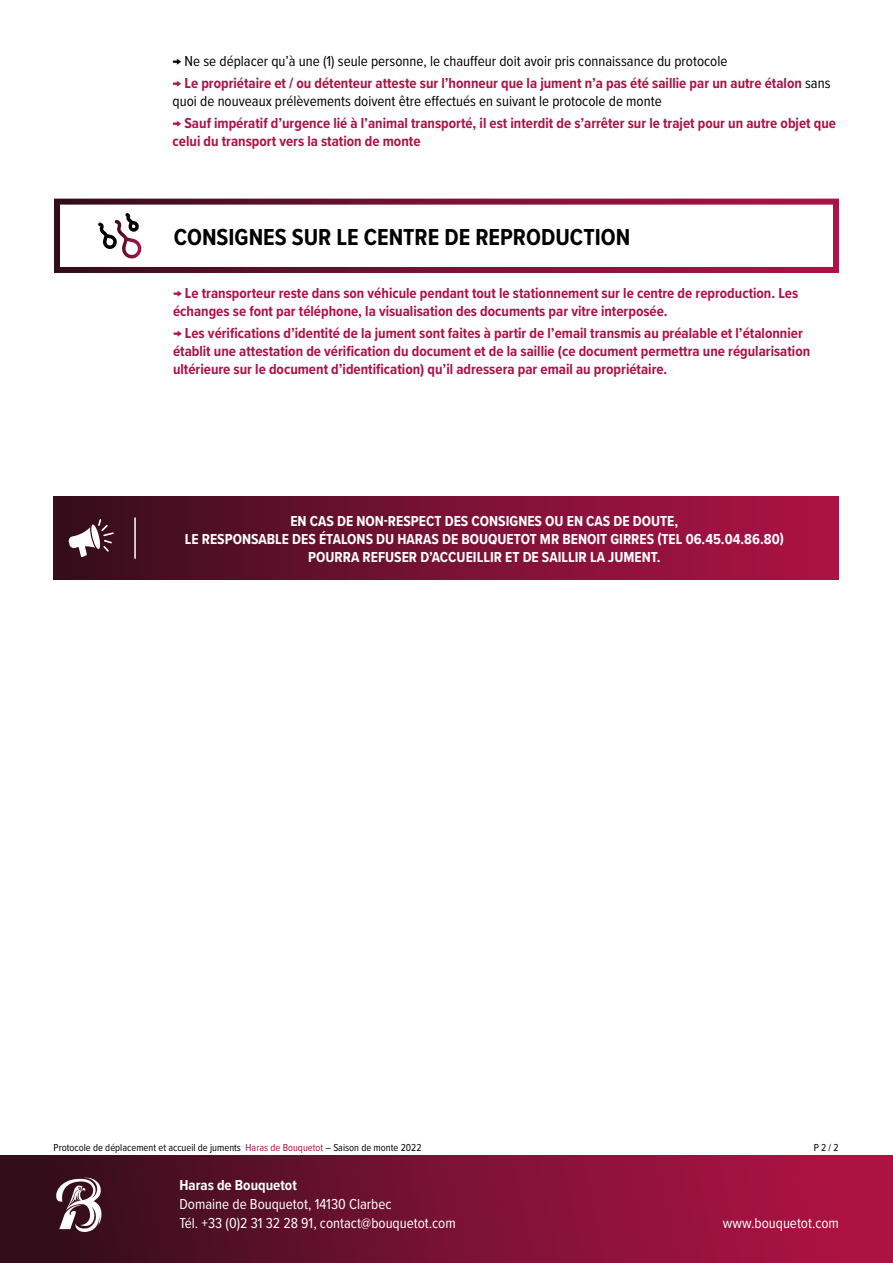
<style>
.page{position:relative;width:893px;height:1263px;background:#fff}
.page>*{position:absolute;margin:0;border:0;box-sizing:border-box;transform-origin:0 0}
.t1{font:700 24px "Proxima Nova Cond";color:#000}
.t2{font:700 15px/18px "Proxima Nova Cond";color:#ad1245}
.t3{font:700 15px/18px "Proxima Nova Cond";color:#fff;text-align:center}
.t4{font:15px/19.2px "Proxima Nova Cond";color:#fff}
.t5{font:15px "Proxima Nova Cond";color:#000}
.t6{font:10.5px "Proxima Nova Cond";color:#000}
.s1{font-weight:400;color:#000}
.s2{color:#ad1245}
</style>
<div class="page">
<div style="left:54px;top:497px;width:784px;height:83px;background:linear-gradient(to right,#380e1d,#b21348)"></div>
<svg style="left:68px;top:519px;width:46px;height:38px"></svg>
<hr style="left:134px;top:517px;width:2px;height:42px;background:#fff">
<svg style="left:98px;top:213px;width:44px;height:46px"></svg>
<div style="left:0;top:1156px;width:892px;height:107px;background:linear-gradient(to right,#310e1a,#b8134a)"></div>
<svg style="left:56px;top:1178px;width:47px;height:56px"></svg>
<p class="t5" style="left:173px;top:50px;width:556px">→ Ne se déplacer qu’à une (1) seule personne, le chauffeur doit avoir pris connaissance du protocole</p>
<p class="t2" style="left:173px;top:74px;width:659px">→ Le propriétaire et / ou détenteur atteste sur l’honneur que la jument n’a pas été saillie par un autre étalon <span class="s1">sans quoi de nouveaux prélèvements doivent être effectués en suivant le protocole de monte</span></p>
<p class="t2" style="left:173px;top:114px;width:665px">→ Sauf impératif d’urgence lié à l’animal transporté, il est interdit de s’arrêter sur le trajet pour un autre objet que celui du transport vers la station de monte</p>
<h1 class="t1" style="left:174px;top:220px;width:458px">CONSIGNES SUR LE CENTRE DE REPRODUCTION</h1>
<p class="t2" style="left:173px;top:284px;width:627px">→ Le transporteur reste dans son véhicule pendant tout le stationnement sur le centre de reproduction. Les échanges se font par téléphone, la visualisation des documents par vitre interposée.</p>
<p class="t2" style="left:173px;top:324px;width:639px">→ Les vérifications d’identité de la jument sont faites à partir de l’email transmis au préalable et l’étalonnier établit une attestation de vérification du document et de la saillie (ce document permettra une régularisation ultérieure sur le document d’identification) qu’il adressera par email au propriétaire.</p>
<p class="t3" style="left:185px;top:512px;width:601px">EN CAS DE NON-RESPECT DES CONSIGNES OU EN CAS DE DOUTE,<br>LE RESPONSABLE DES ÉTALONS DU HARAS DE BOUQUETOT MR BENOIT GIRRES (TEL 06.45.04.86.80)<br>POURRA REFUSER D’ACCUEILLIR ET DE SAILLIR LA JUMENT.</p>
<p class="t6" style="left:54px;top:1139px;width:369px">Protocole de déplacement et accueil de juments <span class="s2">Haras de Bouquetot</span> – Saison de monte 2022</p>
<p class="t6" style="left:814px;top:1139px;width:26px">P 2 / 2</p>
<p class="t3" style="left:179px;top:1175px;width:119px">Haras de Bouquetot</p>
<p class="t4" style="left:179px;top:1194px;width:278px">Domaine de Bouquetot, 14130 Clarbec<br>Tél. +33 (0)2 31 32 28 91, contact@bouquetot.com</p>
<p class="t4" style="left:723px;top:1213px;width:118px">www.bouquetot.com</p>
</div>
